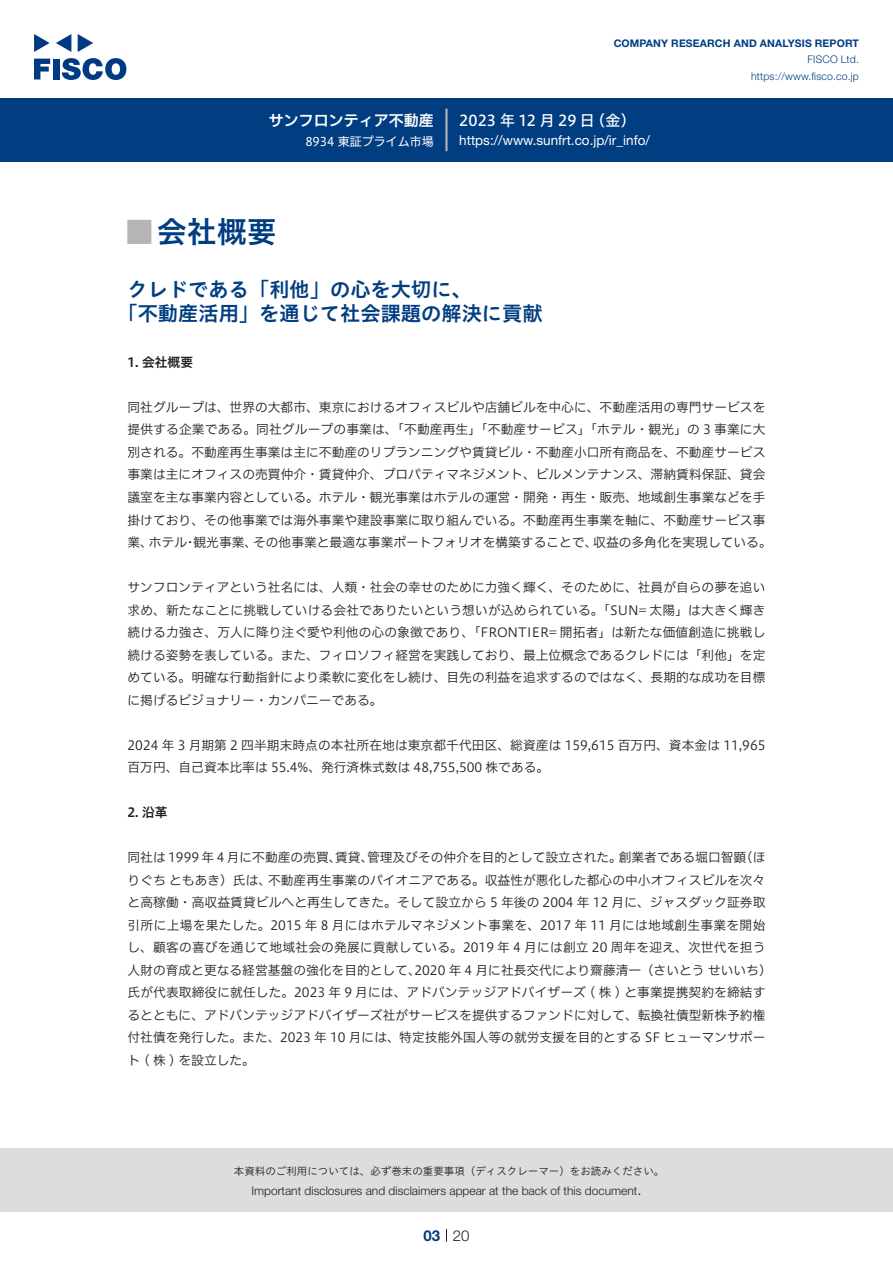
<style>
.page{position:relative;width:893px;height:1263px;background:#fff}
.page>*{position:absolute;margin:0;border:0;box-sizing:border-box;transform-origin:0 0}
.t1{font:30px "Hiragino UD Sans Std N W6";color:#003d81}
.t2{font:24px "Hiragino UD Sans Std N W6";color:#b5b5b6}
.中タイトル{font:20.25px/24px "Hiragino UD Sans Std W6";color:#003d81}
.t3{font:15px "Hiragino UD Sans F Std N W5";letter-spacing:.01em;color:#fff}
.t4{font:15px "Hiragino UD Sans F Std N W6";color:#fff}
.t5{font:300 15px "Helvetica Neue LT Std";color:#231f20}
.t6{font:700 15px "Helvetica Neue LT Std";color:#003d81}
.t7{font:13.5px "Helvetica Neue LT Std";color:#fff}
.本文{font:12.75px/22.5px "Hiragino UD Sans F Std N W3";color:#231f20}
.本文-2{font:12.75px "Hiragino UD Sans F Std N W3";letter-spacing:.025em;color:#231f20}
.小タイトル{font:12.75px "Hiragino UD Sans F Std N W6";color:#231f20}
.t8{font:300 12px "Helvetica Neue LT Std";color:#231f20}
.t9{font:12px "Hiragino UD Sans F Std N W4";color:#fff}
.t10{font:10.5px "Hiragino UD Sans Std W3";color:#231f20}
.t11{font:700 10.5px "Helvetica Neue LT Std";letter-spacing:.015em;color:#003d81}
.t12{font:300 10.5px/16.5px "Helvetica Neue LT Std";letter-spacing:.015em;color:#003d81;text-align:right}
</style>
<div class="page">
<div style="left:0;top:1148px;width:893px;height:64px;background:#ddd"></div>
<svg style="left:34px;top:59px;width:16px;height:20px"></svg>
<div style="left:53px;top:59px;width:6px;height:20px;background:#003a83"></div>
<svg style="left:62px;top:58px;width:64px;height:22px"></svg>
<svg style="left:34px;top:34px;width:16px;height:18px"></svg>
<svg style="left:78px;top:34px;width:15px;height:18px"></svg>
<svg style="left:56px;top:34px;width:15px;height:18px"></svg>
<div style="left:0;top:98px;width:893px;height:64px;background:#003d81"></div>
<hr style="left:445px;top:109px;width:3px;height:42px;background:#b5b5b6">
<svg style="left:446px;top:1229px;width:1px;height:13px"></svg>
<p class="t4" style="left:269px;top:109px;width:167px">サンフロンティア不動産</p>
<p class="t9" style="left:305px;top:132px;width:130px">8934 東証プライム市場</p>
<p class="t11" style="left:614px;top:37px;width:247px">COMPANY RESEARCH AND ANALYSIS REPORT</p>
<p class="t12" style="left:751px;top:51px;width:109px">FISCO Ltd. https://www.fisco.co j p.</p>
<p class="t3" style="left:590px;top:109px;width:47px">（金(</p>
<p class="t3" style="left:459px;top:109px;width:137px">2023 年 12 月 29 日</p>
<p class="t7" style="left:459px;top:132px;width:192px">https://www.sunfrt.co j p. _i r/ info/</p>
<p class="t1" style="left:157px;top:209px;width:121px">会社概要</p>
<p class="t2" style="left:128px;top:213px;width:25px">█</p>
<p class="中タイトル" style="left:117px;top:276px;width:427px;text-indent:10px">クレドである「利他」の心を大切に、<br>「不動産活用」を通じて社会課題の解決に貢献</p>
<p class="小タイトル" style="left:128px;top:352px;width:67px">1. 会社概要</p>
<p class="本文" style="left:128px;top:395px;width:639px">同社グループは、世界の大都市、東京におけるオフィスビルや店舗ビルを中心に、不動産活用の専門サービスを</p>
<p class="本文" style="left:128px;top:418px;width:639px">提供する企業である。同社グループの事業は、「不動産再生」「不動産サービス」「ホテル・観光」の 3 事業に大</p>
<p class="本文" style="left:128px;top:440px;width:639px">別される。不動産再生事業は主に不動産のリプランニングや賃貸ビル・不動産小口所有商品を、不動産サービス</p>
<p class="本文" style="left:128px;top:463px;width:639px">事業は主にオフィスの売買仲介・賃貸仲介、プロパティマネジメント、ビルメンテナンス、滞納賃料保証、貸会</p>
<p class="本文" style="left:128px;top:485px;width:639px">議室を主な事業内容としている。ホテル・観光事業はホテルの運営・開発・再生・販売、地域創生事業などを手</p>
<p class="本文" style="left:128px;top:508px;width:639px">掛けており、その他事業では海外事業や建設事業に取り組んでいる。不動産再生事業を軸に、不動産サービス事</p>
<p class="本文" style="left:593px;top:530px;width:180px">収益の多角化を実現している。</p>
<p class="本文" style="left:253px;top:530px;width:346px">その他事業と最適な事業ポートフォリオを構築することで、</p>
<p class="本文" style="left:194px;top:530px;width:65px">観光事業、</p>
<p class="本文" style="left:128px;top:530px;width:27px">業、</p>
<p class="本文" style="left:128px;top:575px;width:639px;text-align:justify">サンフロンティアという社名には、人類・社会の幸せのために力強く輝く、そのために、社員が自らの夢を追い求め、新たなことに挑戦していける会社でありたいという想いが込められている。「SUN= 太陽」は大きく輝き続ける力強さ、万人に降り注ぐ愛や利他の心の象徴であり、「FRONTIER= 開拓者」は新たな価値創造に挑戦し続ける姿勢を表している。また、フィロソフィ経営を実践しており、最上位概念であるクレドには「利他」を定めている。明確な行動指針により柔軟に変化をし続け、目先の利益を追求するのではなく、長期的な成功を目標に掲げるビジョナリー・カンパニーである。</p>
<p class="本文" style="left:128px;top:733px;width:639px">2024 年 3 月期第 2 四半期末時点の本社所在地は東京都千代田区、総資産は 159,615 百万円、資本金は 11,965百万円、自己資本比率は 55.4%、発行済株式数は 48,755,500 株である。</p>
<p class="小タイトル" style="left:128px;top:802px;width:42px">2. 沿革</p>
<p class="本文" style="left:740px;top:845px;width:27px">（ほ</p>
<p class="本文" style="left:149px;top:530px;width:40px">ホテル</p>
<p class="本文" style="left:184px;top:530px;width:14px">・</p>
<p class="本文" style="left:367px;top:845px;width:257px">管理及びその仲介を目的として設立された。</p>
<p class="本文" style="left:268px;top:845px;width:499px;text-indent:-141px">同社は 1999 年 4 月に不動産の売買、<br>不動産再生事業のパイオニアである。収益性が悪化した都心の中小オフィスビルを次々</p>
<p class="本文" style="left:619px;top:845px;width:129px">創業者である堀口智顕</p>
<p class="本文" style="left:335px;top:845px;width:40px">賃貸、</p>
<p class="本文" style="left:128px;top:868px;width:145px">りぐちともあき）氏は、</p>
<p class="本文" style="left:128px;top:890px;width:639px">と高稼働・高収益賃貸ビルへと再生してきた。そして設立から 5 年後の 2004 年 12 月に、ジャスダック証券取</p>
<p class="本文-2" style="left:128px;top:915px;width:639px">引所に上場を果たした。2015 年 8 月にはホテルマネジメント事業を、2017 年 11 月には地域創生事業を開始</p>
<p class="本文" style="left:128px;top:935px;width:639px">し、顧客の喜びを通じて地域社会の発展に貢献している。2019 年 4 月には創立 20 周年を迎え、次世代を担う</p>
<p class="本文" style="left:414px;top:958px;width:359px">2020 年 4 月に社長交代により齋藤清一（さいとうせいいち(</p>
<p class="本文" style="left:128px;top:958px;width:639px">人財の育成と更なる経営基盤の強化を目的として、<br>氏が代表取締役に就任した。2023 年 9 月には、アドバンテッジアドバイザーズ ( 株 ) と事業提携契約を締結するとともに、アドバンテッジアドバイザーズ社がサービスを提供するファンドに対して、転換社債型新株予約権付社債を発行した。また、2023 年 10 月には、特定技能外国人等の就労支援を目的とする SF ヒューマンサポート ( 株 ) を設立した。</p>
<p class="t10" style="left:234px;top:1163px;width:432px">本資料のご利用については、必ず巻末の重要事項（ディスクレーマー）をお読みください。</p>
<p class="t5" style="left:637px;top:1180px;width:6px">.</p>
<p class="t8" style="left:251px;top:1183px;width:387px">Important disclosures and disclaimers appear at the back of this document</p>
<p class="t6" style="left:423px;top:1226px;width:18px">03</p>
<p class="t5" style="left:453px;top:1226px;width:18px">20</p>
</div>
